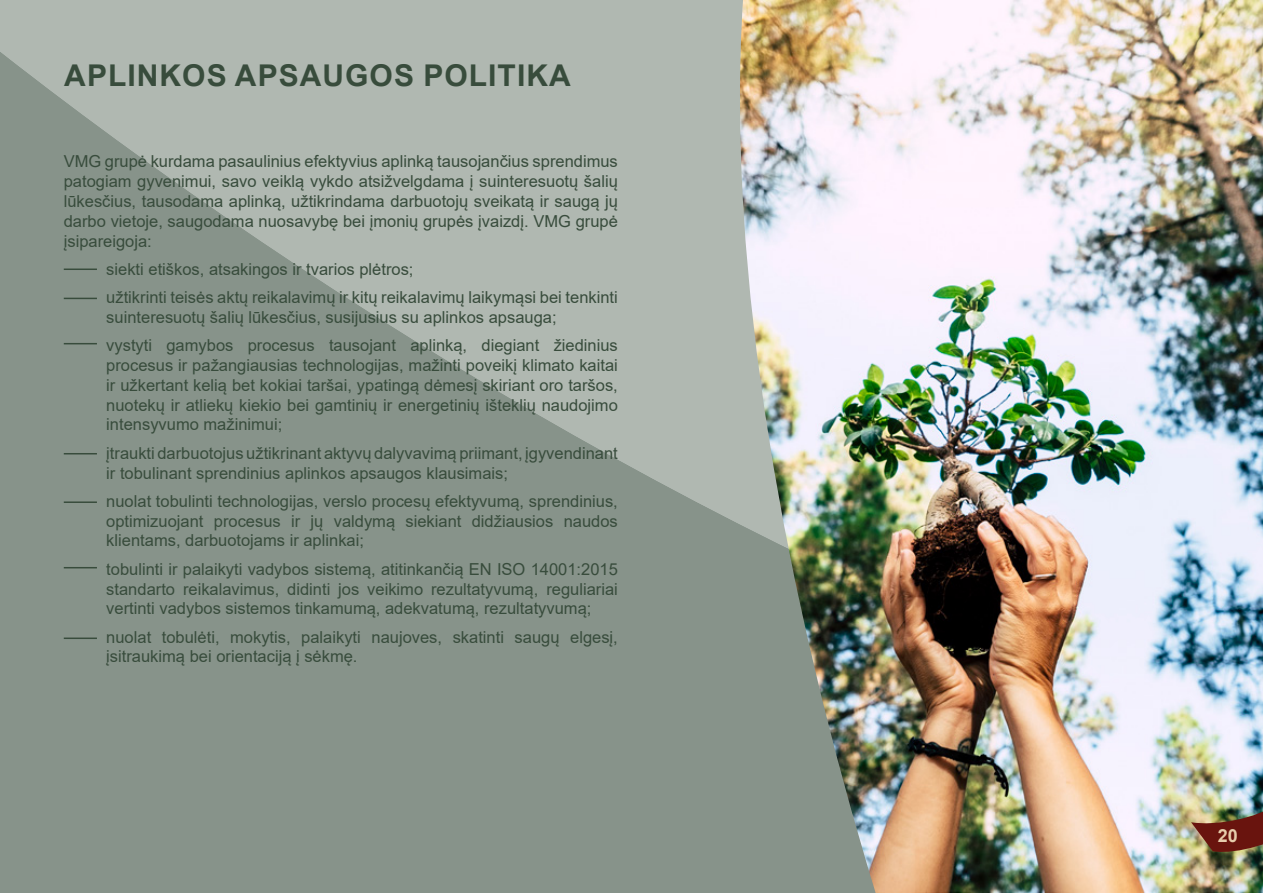
<style>
.page{position:relative;width:1263px;height:893px;background:#fff}
.page>*{position:absolute;margin:0;border:0;box-sizing:border-box;transform-origin:0 0}
.t1{font:700 30px "Arial";letter-spacing:.035em;color:#384c3c}
.t2{font:700 18px "Arial";color:#e7cdac}
.t3{font:16.5px/19.8px "Arial";color:#384c3c;text-align:justify}
</style>
<div class="page">
<div style="left:0;top:738px;width:738px;height:155px;background:#87938a"></div>
<svg style="left:0;top:0;width:738px;height:738px;background:#97a29a"></svg>
<img style="left:738px;top:0;width:525px;height:893px">
<hr style="left:64px;top:269px;width:33px;height:1px;background:#384c3c">
<hr style="left:64px;top:343px;width:33px;height:1px;background:#384c3c">
<hr style="left:64px;top:298px;width:33px;height:1px;background:#384c3c">
<hr style="left:64px;top:637px;width:33px;height:2px;background:#384c3c">
<hr style="left:64px;top:567px;width:33px;height:1px;background:#384c3c">
<hr style="left:64px;top:501px;width:33px;height:2px;background:#384c3c">
<hr style="left:64px;top:453px;width:33px;height:1px;background:#384c3c">
<img style="left:1191px;top:803px;width:72px;height:52px">
<h1 class="t1" style="left:64px;top:54px;width:508px">APLINKOS APSAUGOS POLITIKA</h1>
<p class="t3" style="left:64px;top:152px;width:556px">VMG grupė kurdama pasaulinius efektyvius aplinką tausojančius sprendimus patogiam gyvenimui, savo veiklą vykdo atsižvelgdama į suinteresuotų šalių lūkesčius, tausodama aplinką, užtikrindama darbuotojų sveikatą ir saugą jų darbo vietoje, saugodama nuosavybę bei įmonių grupės įvaizdį. VMG grupė įsipareigoja:</p>
<p class="t3" style="left:106px;top:255px;width:513px;line-height:28.3px">siekti etiškos, atsakingos ir tvarios plėtros;<br>užtikrinti teisės aktų reikalavimų ir kitų reikalavimų laikymąsi bei tenkinti</p>
<p class="t3" style="left:106px;top:303px;width:513px;line-height:28.3px">suinteresuotų šalių lūkesčius, susijusius su aplinkos apsauga;<br>vystyti gamybos procesus tausojant aplinką, diegiant žiedinius</p>
<p class="t3" style="left:106px;top:355px;width:513px">procesus ir pažangiausias technologijas, mažinti poveikį klimato kaitai ir užkertant kelią bet kokiai taršai, ypatingą dėmesį skiriant oro taršos, nuotekų ir atliekų kiekio bei gamtinių ir energetinių išteklių naudojimo intensyvumo mažinimui;</p>
<p class="t3" style="left:106px;top:443px;width:513px">įtraukti darbuotojus užtikrinant aktyvų dalyvavimą priimant, įgyvendinant ir tobulinant sprendinius aplinkos apsaugos klausimais;</p>
<p class="t3" style="left:106px;top:491px;width:513px">nuolat tobulinti technologijas, verslo procesų efektyvumą, sprendinius, optimizuojant procesus ir jų valdymą siekiant didžiausios naudos klientams, darbuotojams ir aplinkai;</p>
<p class="t3" style="left:106px;top:559px;width:513px">tobulinti ir palaikyti vadybos sistemą, atitinkančią EN ISO 14001:2015 standarto reikalavimus, didinti jos veikimo rezultatyvumą, reguliariai vertinti vadybos sistemos tinkamumą, adekvatumą, rezultatyvumą;</p>
<p class="t3" style="left:106px;top:627px;width:513px">nuolat tobulėti, mokytis, palaikyti naujoves, skatinti saugų elgesį, įsitraukimą bei orientaciją į sėkmę.</p>
<p class="t2" style="left:1218px;top:823px;width:22px">20</p>
</div>
